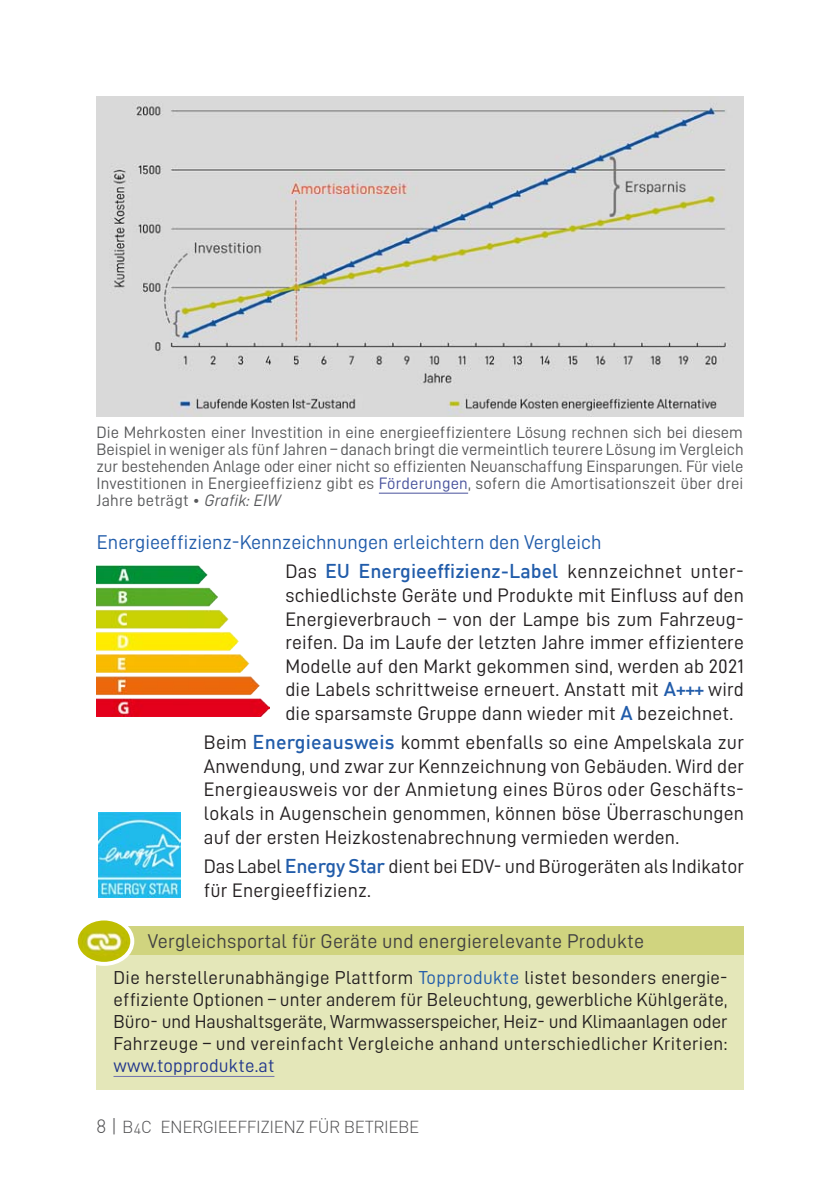
<style>
.page{position:relative;width:840px;height:1191px;background:#fff}
.page>*{position:absolute;margin:0;border:0;box-sizing:border-box;transform-origin:0 0}
.Überschrift_3{font:20px "D DIN";color:#215caa}
.Überschrift_3-2{font:20px "D DIN";letter-spacing:.01em;color:#414142}
.Text{font:19.6px/23.6px "D DIN";letter-spacing:.01em;color:#231f20;text-align:justify}
.JeBox{font:18.8px/22px "D DIN";letter-spacing:.02em;color:#231f20;text-align:justify}
.t1{font:300 17px "DIN";letter-spacing:-.025em;color:#4d4d4f}
.Bild-UT{font:16.6px/17.2px "D DIN";letter-spacing:.01em;color:#58595b;text-align:justify}
.s1{color:#48529c}
.s2{font-family:"D DIN Italic"}
.s3{font-family:"DIN";font-weight:500;color:#215caa}
.s4{color:#215caa}
.s5{color:#21368c}
.s6{font-size:19px}
.s7{font-size:14.4px}
</style>
<div class="page">
<img style="left:96px;top:566px;width:173px;height:150px">
<img style="left:98px;top:813px;width:83px;height:84px">
<div style="left:96px;top:944px;width:647px;height:145px;background:#e4e7b9"></div>
<div style="left:96px;top:926px;width:647px;height:28px;background:#d0d47f"></div>
<img style="left:79px;top:921px;width:53px;height:43px">
<div style="left:74px;top:916px;width:60px;height:50px;border:4px solid #fff;border-radius:50%"></div>
<hr style="left:113px;top:1076px;width:161px;height:1px;background:#6d70ae">
<img style="left:96px;top:96px;width:647px;height:321px">
<hr style="left:378px;top:492px;width:90px;height:1px;background:#48529c">
<p class="Bild-UT" style="left:96px;top:423px;width:648px">Die Mehrkosten einer Investition in eine energieeffizientere Lösung rechnen sich bei diesem Beispiel in weniger als fünf Jahren – danach bringt die vermeintlich teurere Lösung im Vergleich zur bestehenden Anlage oder einer nicht so effizienten Neuanschaffung Einsparungen. Für viele Investitionen in Energieeffizienz gibt es <span class="s1">Förderungen</span>, sofern die Amortisationszeit über drei Jahre beträgt • <span class="s2">Grafik: EIW</span></p>
<p class="Überschrift_3" style="left:97px;top:531px;width:506px">Energieeffizienz-Kennzeichnungen erleichtern den Vergleich</p>
<p class="Text" style="left:285px;top:559px;width:460px">Das <span class="s3">EU Energieeffizienz-Label</span> kennzeichnet unter&shy;schiedlichste Geräte und Produkte mit Einfluss auf den Energieverbrauch – von der Lampe bis zum Fahrzeug&shy;reifen. Da im Laufe der letzten Jahre immer effizientere Modelle auf den Markt gekommen sind, werden ab 2021 die Labels schrittweise erneuert. Anstatt mit <span class="s3">A+++</span> wird die sparsamste Gruppe dann wieder mit <span class="s3">A</span> bezeichnet.</p>
<p class="Text" style="left:204px;top:730px;width:541px">Beim <span class="s3">Energieausweis</span> kommt ebenfalls so eine Ampelskala zur Anwendung, und zwar zur Kennzeichnung von Gebäuden. Wird der Energieausweis vor der Anmietung eines Büros oder Geschäfts&shy;lokals in Augenschein genommen, können böse Überraschungen auf der ersten Heizkostenabrechnung vermieden werden.</p>
<p class="Text" style="left:204px;top:854px;width:541px">Das Label <span class="s3">Energy Star</span> dient bei EDV- und Bürogeräten als Indikator für Energieeffizienz.</p>
<p class="Überschrift_3-2" style="left:148px;top:930px;width:497px">Vergleichsportal für Geräte und energierelevante Produkte</p>
<p class="JeBox" style="left:113px;top:966px;width:615px">Die herstellerunabhängige Plattform <span class="s4">Topprodukte</span> listet besonders energie&shy;effiziente Optionen – unter anderem für Beleuchtung, gewerbliche Kühlgeräte, Büro- und Haushaltsgeräte, Warmwasserspeicher, Heiz- und Klimaanlagen oder Fahrzeuge – und vereinfacht Vergleiche anhand unterschiedlicher Kriterien: <span class="s5">www.topprodukte.at</span></p>
<p class="t1" style="left:96px;top:1116px;width:324px"><span class="s6">8 |</span> B<span class="s7">4</span>C ENERGIEEFFIZIENZ FÜR BETRIEBE</p>
</div>
